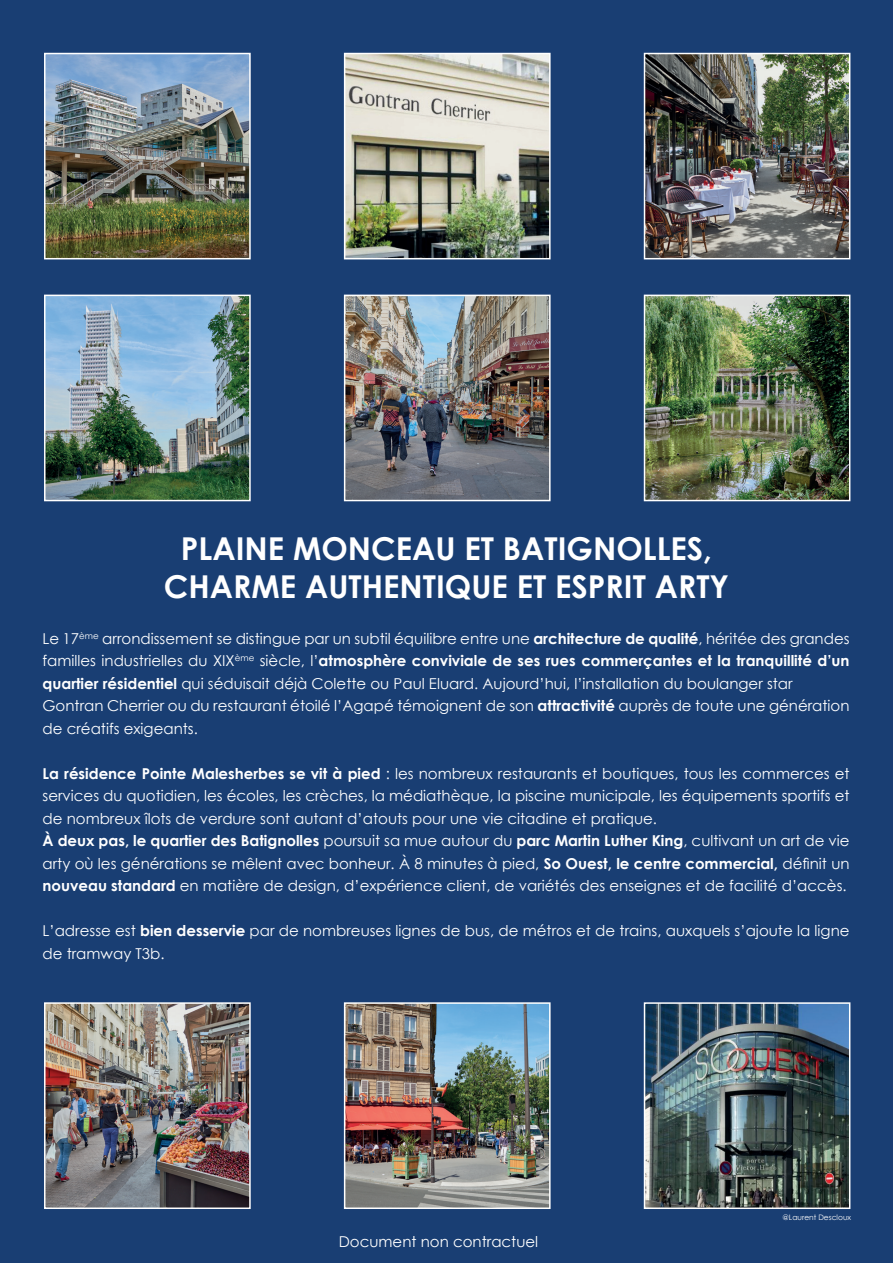
<style>
.page{position:relative;width:893px;height:1263px;background:#193e73}
.page>*{position:absolute;margin:0;border:0;box-sizing:border-box;transform-origin:0 0}
.t1{font:700 31.5px "Century Gothic";color:#fff}
.t2{font:15px/22.5px "Century Gothic";color:#fff;text-align:justify}
.t3{font:7.5px "Century Gothic";color:#fff}
.s1{font-weight:700}
</style>
<div class="page">
<img style="left:47px;top:56px;width:201px;height:200px">
<div style="left:44px;top:53px;width:207px;height:206px;border:2px solid #fff"></div>
<img style="left:47px;top:298px;width:201px;height:200px">
<div style="left:44px;top:295px;width:207px;height:206px;border:2px solid #fff"></div>
<img style="left:647px;top:298px;width:200px;height:200px">
<div style="left:644px;top:295px;width:206px;height:206px;border:2px solid #fff"></div>
<img style="left:347px;top:56px;width:201px;height:200px">
<div style="left:344px;top:53px;width:207px;height:206px;border:2px solid #fff"></div>
<img style="left:647px;top:56px;width:200px;height:200px">
<div style="left:644px;top:53px;width:206px;height:206px;border:2px solid #fff"></div>
<img style="left:347px;top:298px;width:201px;height:200px">
<div style="left:344px;top:295px;width:207px;height:206px;border:2px solid #fff"></div>
<img style="left:47px;top:1005px;width:201px;height:201px">
<div style="left:44px;top:1002px;width:207px;height:207px;border:2px solid #fff"></div>
<img style="left:647px;top:1005px;width:200px;height:201px">
<div style="left:644px;top:1002px;width:206px;height:207px;border:2px solid #fff"></div>
<img style="left:347px;top:1005px;width:201px;height:201px">
<div style="left:344px;top:1002px;width:207px;height:207px;border:2px solid #fff"></div>
<p class="t1" style="left:181px;top:525px;width:533px">PLAINE MONCEAU ET BATIGNOLLES,</p>
<p class="t1" style="left:164px;top:563px;width:567px">CHARME AUTHENTIQUE ET ESPRIT ARTY</p>
<p class="t2" style="left:43px;top:627px;width:809px">Le 17<sup>ème</sup> arrondissement se distingue par un subtil équilibre entre une <span class="s1">architecture de qualité</span>, héritée des grandes familles industrielles du XIX<sup>ème</sup> siècle, l’<span class="s1">atmosphère conviviale de ses rues commerçantes et la tranquillité d’un quartier résidentiel</span> qui séduisait déjà Colette ou Paul Eluard. Aujourd’hui, l’installation du boulanger star</p>
<p class="t2" style="left:43px;top:694px;width:809px">Gontran Cherrier ou du restaurant étoilé l’Agapé témoignent de son <span class="s1">attractivité</span> auprès de toute une génération de créatifs exigeants.</p>
<p class="t2" style="left:43px;top:762px;width:809px"><span class="s1">La résidence Pointe Malesherbes se vit à pied</span> : les nombreux restaurants et boutiques, tous les commerces et services du quotidien, les écoles, les crèches, la médiathèque, la piscine municipale, les équipements sportifs et de nombreux îlots de verdure sont autant d’atouts pour une vie citadine et pratique.</p>
<p class="t2" style="left:43px;top:829px;width:809px"><span class="s1">À deux pas, le quartier des Batignolles</span> poursuit sa mue autour du <span class="s1">parc Martin Luther King</span>, cultivant un art de vie arty où les générations se mêlent avec bonheur. À 8 minutes à pied, <span class="s1">So Ouest, le centre commercial,</span> définit un <span class="s1">nouveau standard</span> en matière de design, d’expérience client, de variétés des enseignes et de facilité d’accès.</p>
<p class="t2" style="left:43px;top:919px;width:809px">L’adresse est <span class="s1">bien desservie</span> par de nombreuses lignes de bus, de métros et de trains, auxquels s’ajoute la ligne de tramway T3b.</p>
<p class="t2" style="left:339px;top:1230px;width:201px">Document non contractuel</p>
<p class="t3" style="left:782px;top:1212px;width:70px">@Laurent Descloux</p>
</div>
